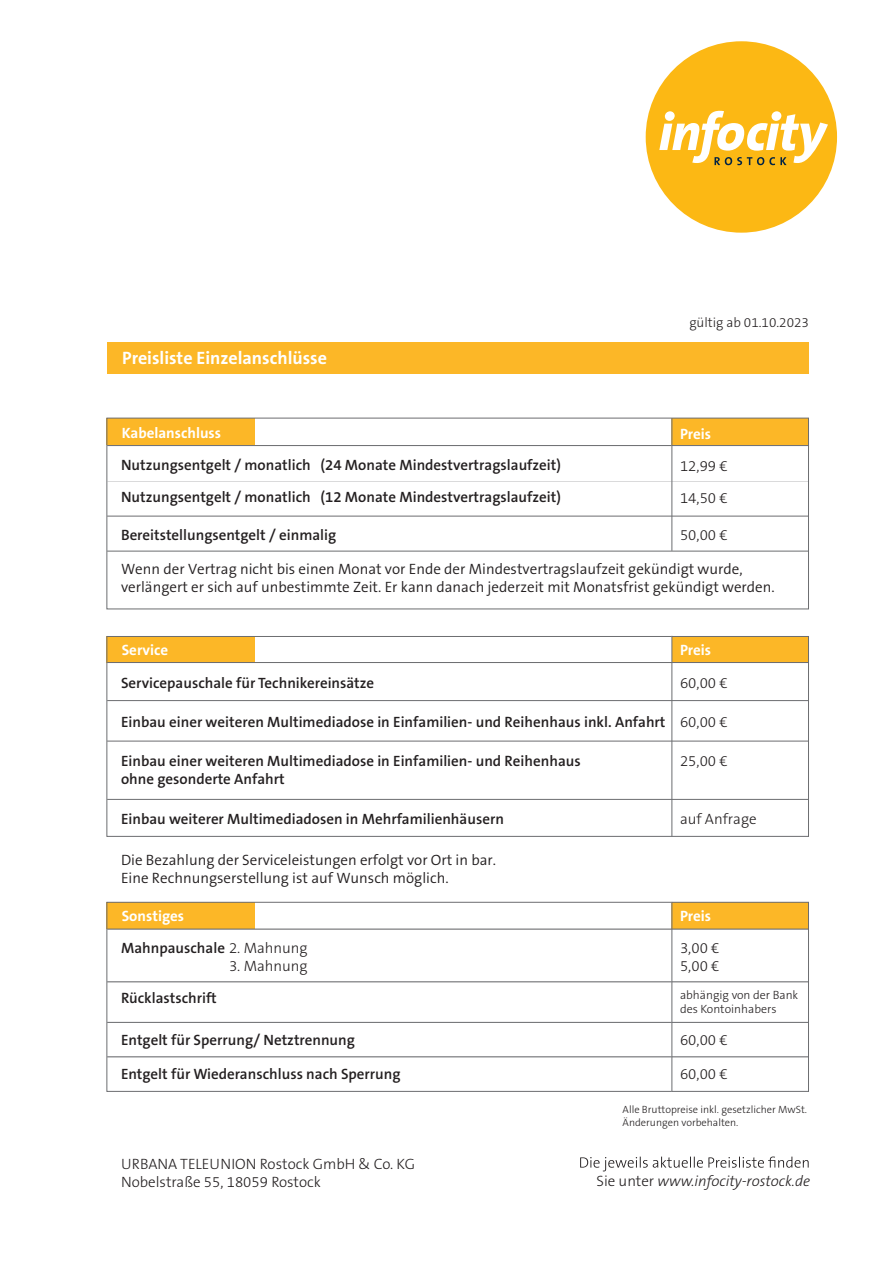
<style>
.page{position:relative;width:893px;height:1263px;background:#fff}
.page>*{position:absolute;margin:0;border:0;box-sizing:border-box;transform-origin:0 0}
.t1{font:700 18px "The Sans B W7";color:#fff}
.t2{font:600 15px/18px "The Sans B W6";color:#231f20}
.t3{font:300 15px/18px "The Sans B W4";color:#231f20}
.t4{font:300 15px/18px "The Sans B W3";color:#231f20}
.t5{font:700 15px "The Sans B W7";color:#fff}
.t6{font:italic 300 15px "The Sans B W3";color:#231f20}
.t7{font:300 13.5px "The Sans B W3";color:#231f20}
.t8{font:300 12px/14.4px "The Sans B W3";color:#231f20}
.t9{font:300 10.5px/12.6px "The Sans B W3";color:#231f20}
.s1{font-family:"The Sans B W3";font-weight:300}
.s2{font-style:normal}
</style>
<div class="page">
<div style="left:646px;top:41px;width:191px;height:192px;background:#fcb814;border-radius:50%"></div>
<svg style="left:659px;top:111px;width:169px;height:54px"></svg>
<div style="left:672px;top:418px;width:137px;height:27px;background:#fcb727"></div>
<div style="left:107px;top:342px;width:701px;height:32px;background:#fcb727"></div>
<div style="left:107px;top:418px;width:148px;height:27px;background:#fcb727"></div>
<div style="left:106px;top:418px;width:703px;height:191px;border:1px solid #6c6d70"></div>
<hr style="left:107px;top:445px;width:701px;height:1px;background:#6c6d70">
<hr style="left:671px;top:418px;width:1px;height:133px;background:#6c6d70">
<hr style="left:107px;top:516px;width:701px;height:1px;background:#6c6d70">
<hr style="left:107px;top:551px;width:701px;height:1px;background:#6c6d70">
<div style="left:671px;top:902px;width:138px;height:27px;background:#fcb727"></div>
<div style="left:107px;top:902px;width:148px;height:27px;background:#fcb727"></div>
<div style="left:106px;top:902px;width:703px;height:190px;border:1px solid #6c6d70"></div>
<hr style="left:107px;top:981px;width:701px;height:1px;background:#6c6d70">
<hr style="left:107px;top:1022px;width:701px;height:1px;background:#6c6d70">
<hr style="left:107px;top:1056px;width:701px;height:1px;background:#6c6d70">
<hr style="left:671px;top:902px;width:1px;height:189px;background:#6c6d70">
<div style="left:672px;top:636px;width:137px;height:27px;background:#fcb727"></div>
<div style="left:107px;top:636px;width:148px;height:27px;background:#fcb727"></div>
<div style="left:106px;top:636px;width:703px;height:201px;border:1px solid #6c6d70"></div>
<hr style="left:671px;top:636px;width:1px;height:200px;background:#6c6d70">
<hr style="left:107px;top:662px;width:701px;height:1px;background:#6c6d70">
<hr style="left:107px;top:741px;width:701px;height:1px;background:#6c6d70">
<hr style="left:107px;top:700px;width:701px;height:1px;background:#6c6d70">
<hr style="left:107px;top:799px;width:701px;height:1px;background:#6c6d70">
<hr style="left:107px;top:929px;width:701px;height:1px;background:#6c6d70">
<svg style="left:580px;top:1156px;width:229px;height:15px"></svg>
<p class="t1" style="left:122px;top:347px;width:206px">Preisliste Einzelanschlüsse</p>
<p class="t5" style="left:122px;top:424px;width:101px">Kabelanschluss</p>
<p class="t2" style="left:121px;top:456px;width:441px">Nutzungsentgelt / monatlich (24 Monate Mindestvertragslaufzeit)</p>
<p class="t7" style="left:689px;top:314px;width:121px">gültig ab 01.10.2023</p>
<p class="t5" style="left:680px;top:424px;width:33px">Preis</p>
<p class="t4" style="left:680px;top:456px;width:49px">12,99 €</p>
<p class="t2" style="left:121px;top:488px;width:441px">Nutzungsentgelt / monatlich (12 Monate Mindestvertragslaufzeit)</p>
<p class="t4" style="left:680px;top:489px;width:49px">14,50 €</p>
<p class="t2" style="left:121px;top:526px;width:217px">Bereitstellungsentgelt / einmalig</p>
<p class="t4" style="left:680px;top:526px;width:49px">50,00 €</p>
<p class="t3" style="left:121px;top:560px;width:655px">Wenn der Vertrag nicht bis einen Monat vor Ende der Mindestvertragslaufzeit gekündigt wurde, verlängert er sich auf unbestimmte Zeit. Er kann danach jederzeit mit Monatsfrist gekündigt werden.</p>
<p class="t5" style="left:122px;top:640px;width:48px">Service</p>
<p class="t2" style="left:121px;top:674px;width:255px">Servicepauschale für Technikereinsätze</p>
<p class="t2" style="left:121px;top:713px;width:546px">Einbau einer weiteren Multimediadose in Einfamilien- und Reihenhaus inkl. Anfahrt</p>
<p class="t2" style="left:121px;top:752px;width:461px">Einbau einer weiteren Multimediadose in Einfamilien- und Reihenhaus ohne gesonderte Anfahrt</p>
<p class="t2" style="left:121px;top:810px;width:384px">Einbau weiterer Multimediadosen in Mehrfamilienhäusern</p>
<p class="t3" style="left:121px;top:851px;width:377px">Die Bezahlung der Serviceleistungen erfolgt vor Ort in bar.<br>Eine Rechnungserstellung ist auf Wunsch möglich.</p>
<p class="t5" style="left:122px;top:906px;width:64px">Sonstiges</p>
<p class="t2" style="left:121px;top:938px;width:188px">Mahnpauschale <span class="s1">2. Mahnung</span></p>
<p class="t4" style="left:229px;top:956px;width:80px">3. Mahnung</p>
<p class="t2" style="left:121px;top:989px;width:97px">Rücklastschrift</p>
<p class="t2" style="left:121px;top:1031px;width:235px">Entgelt für Sperrung/ Netztrennung</p>
<p class="t5" style="left:680px;top:640px;width:33px">Preis</p>
<p class="t4" style="left:680px;top:674px;width:49px">60,00 €</p>
<p class="t4" style="left:680px;top:713px;width:49px">60,00 €</p>
<p class="t4" style="left:680px;top:752px;width:49px">25,00 €</p>
<p class="t4" style="left:680px;top:810px;width:78px">auf Anfrage</p>
<p class="t5" style="left:680px;top:907px;width:33px">Preis</p>
<p class="t4" style="left:680px;top:939px;width:41px">3,00 €<br>5,00 €</p>
<p class="t8" style="left:680px;top:987px;width:120px">abhängig von der Bank des Kontoinhabers</p>
<p class="t4" style="left:680px;top:1031px;width:49px">60,00 €</p>
<p class="t2" style="left:121px;top:1065px;width:281px">Entgelt für Wiederanschluss nach Sperrung</p>
<p class="t4" style="left:680px;top:1065px;width:49px">60,00 €</p>
<p class="t9" style="left:623px;top:1103px;width:186px">Alle Bruttopreise inkl. gesetzlicher MwSt.<br>Änderungen vorbehalten.</p>
<p class="t4" style="left:121px;top:1155px;width:295px">URBANA TELEUNION Rostock GmbH &amp; Co. KG<br>Nobelstraße 55, 18059 Rostock</p>
<p class="t6" style="left:596px;top:1171px;width:215px"><span class="s2">Sie unter</span> www.infocity-rostock.de</p>
</div>
